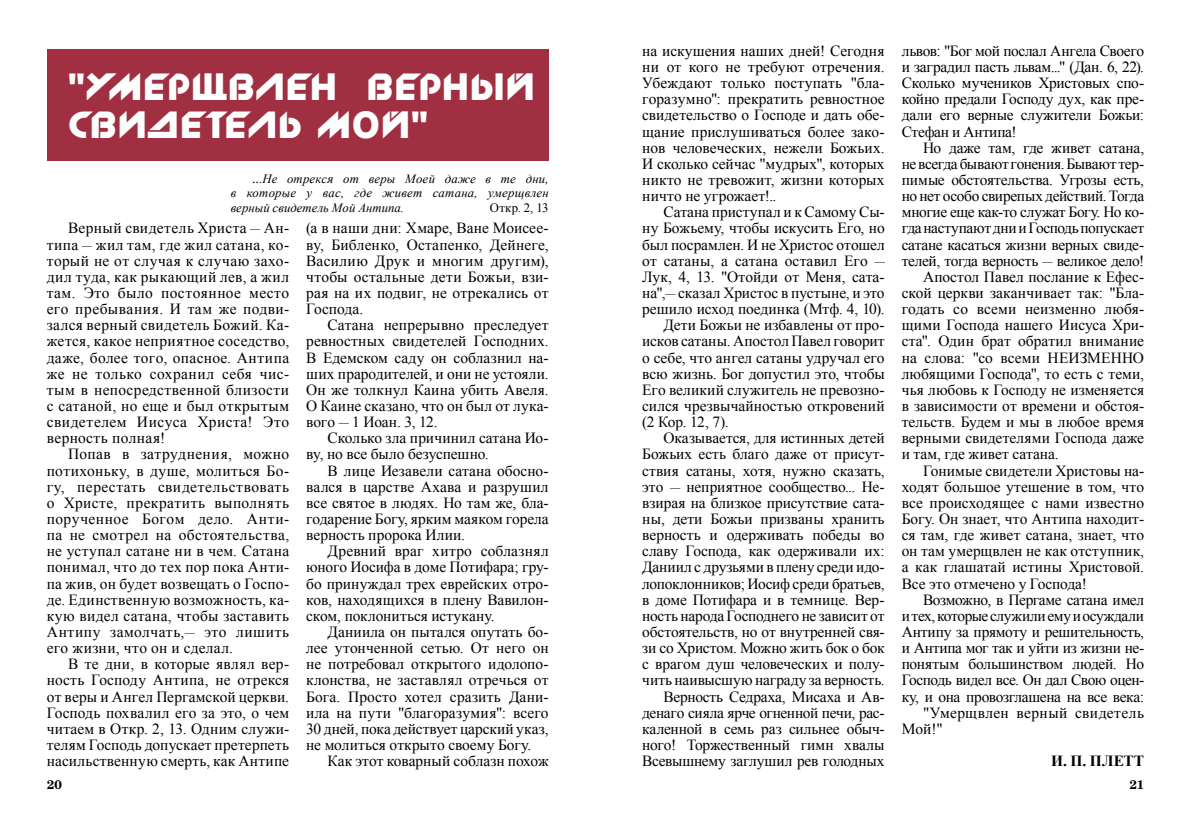
<style>
.page{position:relative;width:1191px;height:830px;background:#fff}
.page>*{position:absolute;margin:0;border:0;box-sizing:border-box;transform-origin:0 0}
.t1{font:36px/37.5px "New Zelek";letter-spacing:.02em;color:#fdfefe}
.t2{font:15.45px/16.2px "Times New";letter-spacing:-.005em;color:#000;text-align:justify}
.t3{font:15.45px "Times New";letter-spacing:-.025em;color:#000}
.t4{font:15.45px "Times New";letter-spacing:-.03em;color:#000}
.t5{font:15.45px "Times New";letter-spacing:-.035em;color:#000}
.t6{font:15.45px "Times New";letter-spacing:.025em;color:#000}
.t7{font:700 15.45px "Times New";letter-spacing:.005em;color:#000}
.t8{font:italic 12.75px/14.5px "Times New";letter-spacing:.01em;color:#000;text-align:justify}
.t9{font:12.75px "Times New";letter-spacing:.02em;color:#000}
.t10{font:700 12.6px "Shkolnaya";color:#000}
.s1{font-family:"Shkolnaya";font-style:normal}
</style>
<div class="page">
<div style="left:47px;top:49px;width:502px;height:111px;background:#a12f42"></div>
<h1 class="t1" style="left:68px;top:69px;width:468px">"УМЕРЩВЛЕН ВЕРНЫЙ<br>СВИДЕТЕЛЬ МОЙ"</h1>
<p class="t8" style="left:231px;top:171px;width:319px;text-indent:21px"><span class="s1">..</span>.Не отрекся от веры Моей даже в те дни, в которые у вас, где живет сатана, умерщвлен верный свидетель Мой Антипа.</p>
<p class="t9" style="left:490px;top:199px;width:60px">Откр. 2, 13</p>
<p class="t2" style="left:47px;top:220px;width:244px;text-indent:21px">Верный свидетель Христа — Ан&shy;типа — жил там, где жил сатана, ко&shy;торый не от случая к случаю захо&shy;дил туда, как рыкающий лев, а жил там. Это было постоянное место его пребывания. И там же подви&shy;зался верный свидетель Божий. Ка&shy;жется, какое неприятное соседство, даже, более того, опасное. Антипа же не только сохранил себя чис&shy;тым в непосредственной близости с сатаной, но еще и был открытым свидетелем Иисуса Христа! Это верность полная!</p>
<p class="t2" style="left:47px;top:445px;width:244px;text-indent:21px">Попав в затруднения, можно потихоньку, в душе, молиться Бо&shy;гу, перестать свидетельствовать о Христе, прекратить выполнять порученное Богом дело. Анти&shy;па не смотрел на обстоятельства, не уступал сатане ни в чем. Сатана понимал, что до тех пор пока Анти&shy;па жив, он будет возвещать о Госпо&shy;де. Единственную возможность, ка&shy;кую видел сатана, чтобы заставить Антипу замолчать,— это лишить его жизни, что он и сделал.</p>
<p class="t2" style="left:47px;top:655px;width:244px;text-indent:21px">В те дни, в которые являл вер&shy;ность Господу Антипа, не отрекся от веры и Ангел Пергамской церкви.<br>Господь похвалил его за это, о чем читаем в Откр. 2, 13. Одним служи&shy;телям Господь допускает претерпеть насильственную смерть, как Антипе</p>
<p class="t2" style="left:306px;top:220px;width:244px">(а в наши дни: Хмаре, Ване Моисее&shy;ву, Библенко, Остапенко, Дейнеге, Василию Друк и многим другим), чтобы остальные дети Божьи, взи&shy;рая на их подвиг, не отрекались от Господа.</p>
<p class="t2" style="left:306px;top:316px;width:244px;text-indent:21px">Сатана непрерывно преследует ревностных свидетелей Господних.<br>В Едемском саду он соблазнил на&shy;ших прародителей, и они не устояли.<br>Он же толкнул Каина убить Авеля.<br>О Каине сказано, что он был от лука&shy;вого — 1 Иоан. 3, 12.</p>
<p class="t2" style="left:306px;top:429px;width:244px;text-indent:21px">Сколько зла причинил сатана Ио&shy;ву, но все было безуспешно.</p>
<p class="t2" style="left:306px;top:462px;width:244px;text-indent:21px">В лице Иезавели сатана обосно&shy;вался в царстве Ахава и разрушил все святое в людях. Но там же, бла&shy;годарение Богу, ярким маяком горела верность пророка Илии.</p>
<p class="t2" style="left:306px;top:542px;width:244px;text-indent:21px">Древний враг хитро соблазнял юного Иосифа в доме Потифара; гру&shy;бо принуждал трех еврейских отро&shy;ков, находящихся в плену Вавилон&shy;ском, поклониться истукану.</p>
<p class="t2" style="left:306px;top:623px;width:244px;text-indent:21px">Даниила он пытался опутать бо&shy;лее утонченной сетью. От него он не потребовал открытого идолопо&shy;клонства, не заставлял отречься от Бога. Просто хотел сразить Дани&shy;ила на пути "благоразумия": всего 30 дней, пока действует царский указ, не молиться открыто своему Богу.</p>
<p class="t2" style="left:327px;top:752px;width:223px">Как этот коварный соблазн похож</p>
<p class="t2" style="left:642px;top:42px;width:244px">на искушения наших дней! Сегодня ни от кого не требуют отречения.<br>Убеждают только поступать "бла&shy;горазумно": прекратить ревностное свидетельство о Господе и дать обе&shy;щание прислушиваться более зако&shy;нов человеческих, нежели Божьих.<br>И сколько сейчас "мудрых", которых никто не тревожит, жизни которых ничто не угрожает!..</p>
<p class="t2" style="left:663px;top:204px;width:223px">Сатана приступал и к Самому Сы-</p>
<p class="t2" style="left:642px;top:220px;width:244px">ну Божьему, чтобы искусить Его, но</p>
<p class="t2" style="left:642px;top:236px;width:244px">был посрамлен. И не Христос отошел</p>
<p class="t2" style="left:642px;top:252px;width:244px">от сатаны, а сатана оставил Его —</p>
<p class="t2" style="left:642px;top:268px;width:244px">Лук, 4, 13. "Отойди от Меня, сата-</p>
<p class="t2" style="left:642px;top:284px;width:244px">на",— сказал Христос в пустыне, и это</p>
<p class="t2" style="left:642px;top:300px;width:244px">решило исход поединка (Мтф. 4, 10).</p>
<p class="t2" style="left:663px;top:316px;width:223px">Дети Божьи не избавлены от про-</p>
<p class="t2" style="left:642px;top:333px;width:244px">исков сатаны. Апостол Павел говорит</p>
<p class="t2" style="left:642px;top:349px;width:244px">о себе, что ангел сатаны удручал его</p>
<p class="t2" style="left:642px;top:365px;width:244px">всю жизнь. Бог допустил это, чтобы</p>
<p class="t2" style="left:642px;top:381px;width:244px">Его великий служитель не превозно-</p>
<p class="t2" style="left:642px;top:397px;width:244px">сился чрезвычайностью откровений</p>
<p class="t2" style="left:642px;top:413px;width:88px">(2 Кор. 12, 7).</p>
<p class="t2" style="left:663px;top:429px;width:223px">Оказывается, для истинных детей</p>
<p class="t2" style="left:642px;top:445px;width:244px">Божьих есть благо даже от присут-</p>
<p class="t2" style="left:642px;top:462px;width:244px">ствия сатаны, хотя, нужно сказать,</p>
<p class="t2" style="left:642px;top:478px;width:244px">это — неприятное сообщество... Не-</p>
<p class="t2" style="left:642px;top:494px;width:244px">взирая на близкое присутствие сата-</p>
<p class="t2" style="left:642px;top:510px;width:244px">ны, дети Божьи призваны хранить</p>
<p class="t2" style="left:642px;top:526px;width:244px">верность и одерживать победы во</p>
<p class="t2" style="left:642px;top:542px;width:244px">славу Господа, как одерживали их:</p>
<p class="t2" style="left:642px;top:558px;width:244px">Даниил с друзьями в плену среди идо-</p>
<p class="t2" style="left:642px;top:574px;width:244px">лопоклонников; Иосиф среди братьев,</p>
<p class="t2" style="left:642px;top:591px;width:244px">в доме Потифара и в темнице. Вер-</p>
<p class="t2" style="left:642px;top:607px;width:244px">ность народа Господнего не зависит от</p>
<p class="t2" style="left:642px;top:623px;width:244px">обстоятельств, но от внутренней свя-</p>
<p class="t2" style="left:642px;top:639px;width:244px">зи со Христом. Можно жить бок о бок</p>
<p class="t2" style="left:642px;top:655px;width:244px">с врагом душ человеческих и полу-</p>
<p class="t2" style="left:642px;top:671px;width:244px">чить наивысшую награду за верность.</p>
<p class="t2" style="left:663px;top:687px;width:223px">Верность Седраха, Мисаха и Ав-</p>
<p class="t4" style="left:642px;top:701px;width:244px">денаго сияла ярче огненной печи, рас-</p>
<p class="t2" style="left:642px;top:720px;width:244px">каленной в семь раз сильнее обыч-</p>
<p class="t2" style="left:642px;top:736px;width:244px">ного! Торжественный гимн хвалы</p>
<p class="t2" style="left:642px;top:752px;width:244px">Всевышнему заглушил рев голодных</p>
<p class="t2" style="left:901px;top:42px;width:244px">львов: "Бог мой послал Ангела Своего и заградил пасть львам..." (Дан. 6, 22).<br>Сколько мучеников Христовых спо&shy;койно предали Господу дух, как пре&shy;дали его верные служители Божьи:<br>Стефан и Антипа!</p>
<p class="t2" style="left:923px;top:139px;width:223px">Но даже там, где живет сатана,</p>
<p class="t3" style="left:901px;top:153px;width:244px">не всегда бывают гонения. Бывают тер-</p>
<p class="t2" style="left:901px;top:171px;width:244px">пимые обстоятельства. Угрозы есть,</p>
<p class="t3" style="left:901px;top:185px;width:244px">но нет особо свирепых действий. Тогда</p>
<p class="t2" style="left:901px;top:204px;width:244px">многие еще как-то служат Богу. Но ко-</p>
<p class="t3" style="left:901px;top:218px;width:244px">гда наступают дни и Господь попускает</p>
<p class="t2" style="left:901px;top:236px;width:244px">сатане касаться жизни верных свиде-</p>
<p class="t3" style="left:901px;top:250px;width:244px">телей, тогда верность — великое дело!</p>
<p class="t2" style="left:923px;top:268px;width:223px">Апостол Павел послание к Ефес-</p>
<p class="t2" style="left:901px;top:284px;width:244px">ской церкви заканчивает так: "Бла-</p>
<p class="t2" style="left:901px;top:300px;width:244px">годать со всеми неизменно любя-</p>
<p class="t2" style="left:901px;top:316px;width:244px">щими Господа нашего Иисуса Хри-</p>
<p class="t2" style="left:901px;top:333px;width:244px">ста". Один брат обратил внимание</p>
<p class="t2" style="left:901px;top:349px;width:244px">на слова: "со всеми НЕИЗМЕННО</p>
<p class="t2" style="left:901px;top:365px;width:244px">любящими Господа", то есть с теми,</p>
<p class="t2" style="left:901px;top:381px;width:244px">чья любовь к Господу не изменяется</p>
<p class="t2" style="left:901px;top:397px;width:244px">в зависимости от времени и обстоя-</p>
<p class="t2" style="left:901px;top:413px;width:244px">тельств. Будем и мы в любое время</p>
<p class="t2" style="left:901px;top:429px;width:244px">верными свидетелями Господа даже</p>
<p class="t2" style="left:901px;top:445px;width:159px">и там, где живет сатана.</p>
<p class="t2" style="left:923px;top:462px;width:223px">Гонимые свидетели Христовы на-</p>
<p class="t2" style="left:901px;top:478px;width:244px">ходят большое утешение в том, что</p>
<p class="t2" style="left:901px;top:494px;width:244px">все происходящее с нами известно</p>
<p class="t2" style="left:901px;top:510px;width:244px">Богу. Он знает, что Антипа находит-</p>
<p class="t2" style="left:901px;top:526px;width:244px">ся там, где живет сатана, знает, что</p>
<p class="t2" style="left:901px;top:542px;width:244px">он там умерщвлен не как отступник,</p>
<p class="t2" style="left:901px;top:558px;width:244px">а как глашатай истины Христовой.</p>
<p class="t2" style="left:901px;top:574px;width:187px">Все это отмечено у Господа!</p>
<p class="t4" style="left:923px;top:589px;width:223px">Возможно, в Пергаме сатана имел</p>
<p class="t3" style="left:901px;top:605px;width:244px">и тех, которые служили ему и осуждали</p>
<p class="t2" style="left:901px;top:623px;width:244px">Антипу за прямоту и решительность,</p>
<p class="t2" style="left:901px;top:639px;width:244px">и Антипа мог так и уйти из жизни не-</p>
<p class="t2" style="left:901px;top:655px;width:244px">понятым большинством людей. Но</p>
<p class="t5" style="left:901px;top:669px;width:244px">Господь видел все. Он дал Свою оцен-</p>
<p class="t3" style="left:901px;top:685px;width:244px">ку, и она провозглашена на все века:</p>
<p class="t6" style="left:923px;top:701px;width:223px">"Умерщвлен верный свидетель</p>
<p class="t2" style="left:901px;top:720px;width:42px">Мой!"</p>
<p class="t7" style="left:1051px;top:750px;width:95px">И. П. ПЛЕТТ</p>
<p class="t10" style="left:47px;top:777px;width:17px">20</p>
<p class="t10" style="left:1129px;top:777px;width:16px">21</p>
</div>
